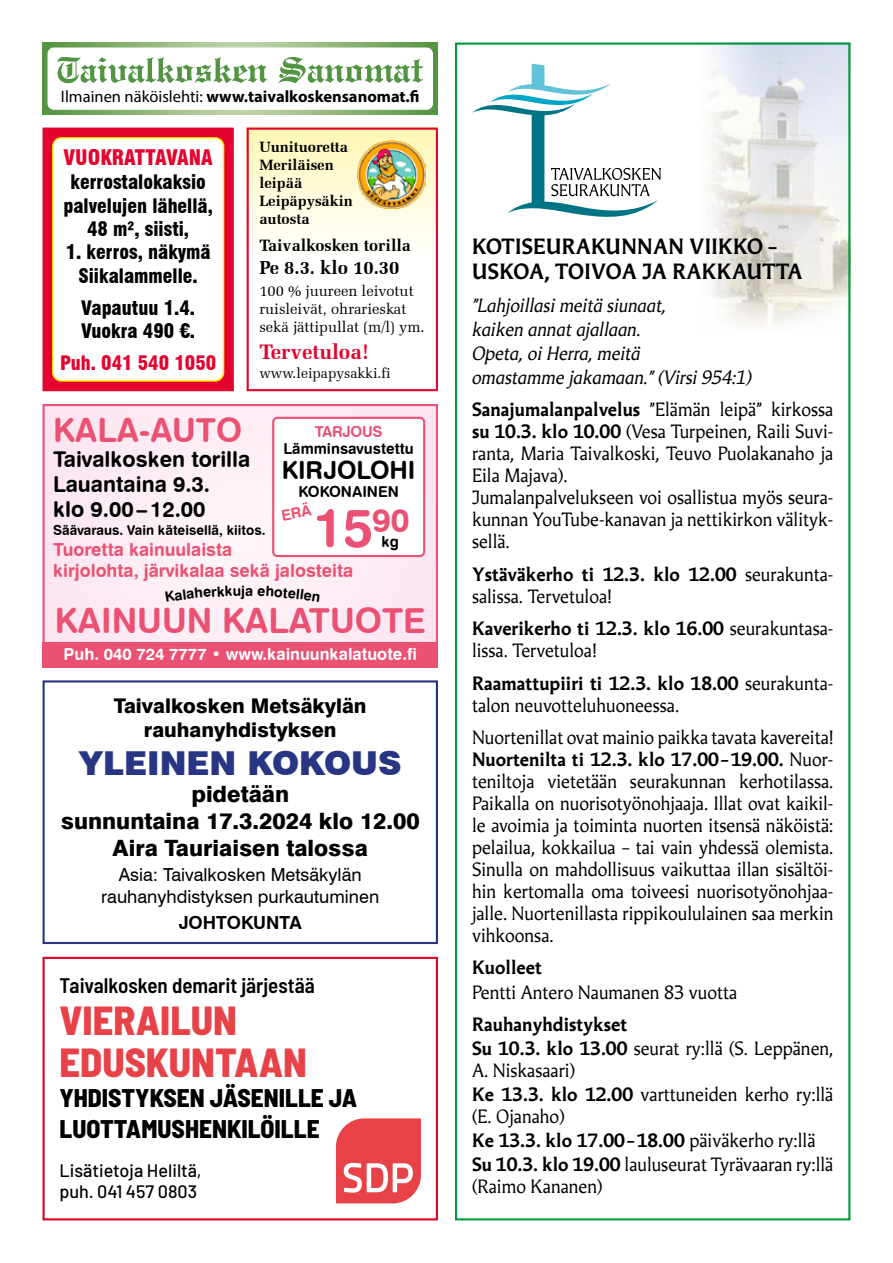
<style>
.page{position:relative;width:893px;height:1263px;background:#fff}
.page>*{position:absolute;margin:0;border:0;box-sizing:border-box;transform-origin:0 0}
.t1{font:54px "Swiss 721 BT Bold Rounded";color:#ea5172}
.t2{font:800 semi-condensed 40.5px/42px "Barlow";color:#e84249}
.t3{font:34.5px "Swiss 721 BT Bold Rounded";color:#ea5172}
.t4{font:900 33px "Swiss 721 BT";color:#283583}
.t5{font:33px "Swiss 721 BT Bold Rounded";color:#ea5172}
.t6{font:800 semi-condensed 25.5px/30.6px "Barlow";color:#000}
.t7{font:24.75px "Swiss 721 BT Bold Rounded";color:#000}
.t8{font:800 22.5px/27px "Swiss 721 BT";color:#000;text-align:center}
.t9{font:21.75px/24.8px "Swiss 721 BT Bold Rounded";color:#000}
.t10{font:700 21px/25.2px "Martti";letter-spacing:.015em;color:#000}
.t11{font:600 semi-condensed 21px "Barlow";color:#000}
.t12{font:900 condensed 21px "Swiss 721 BT";color:#e4032e}
.t13{font:700 21px "Zapf Elliptical 711 BT";color:#e4032e}
.t14{font:800 20.25px/24.3px "Swiss 721 BT";color:#000;text-align:center}
.t15{font:900 condensed 19.5px/23.4px "Swiss 721 BT";color:#000;text-align:center}
.t16{font:900 condensed 19.5px "Swiss 721 BT";color:#e4032e}
.t17{font:700 18.75px "Zapf Elliptical 711 BT";color:#000}
.t18{font:18.3px/21.9px "Martti";color:#000}
.t19{font:italic 18.3px/24px "Martti";color:#000}
.t20{font:700 18.3px/24.2px "Martti";color:#000}
.t21{font:18px/21.6px "Swiss 721 BT";color:#000;text-align:center}
.t22{font:18px/21.6px "Swiss 721 BT Bold Rounded";color:#ea5172}
.t23{font:500 18px/21.6px "Barlow";color:#000}
.t24{font:700 18px "Swiss 721 BT";color:#000}
.t25{font:700 16.5px "Myriad Pro";color:#000}
.t26{font:16.5px "Swiss 721 BT Bold Rounded";color:#fff}
.t27{font:700 16.5px "Zapf Elliptical 711 BT";color:#000}
.t28{font:15px/18px "Zapf Elliptical 711 BT";color:#000}
.t29{font:700 15px/18px "Zapf Elliptical 711 BT";color:#000}
.t30{font:15px "Swiss 721 BT Bold Rounded";color:#000}
.t31{font:15px "Swiss 721 BT Bold Rounded";letter-spacing:-.02em;color:#ea5172}
.t32{font:14.25px "Zapf Elliptical 711 BT";color:#000}
.t33{font:14.25px "Swiss 721 BT Bold Rounded";color:#000}
.t34{font:13.5px "Swiss 721 BT Bold Rounded";color:#000}
.s1{font-weight:400}
.s2{font-weight:700}
</style>
<div class="page">
<div style="left:247px;top:128px;width:191px;height:131px;background:linear-gradient(to bottom,#fff7b4,#fff)"></div>
<div style="left:247px;top:128px;width:191px;height:263px;border:2px solid #e4032e"></div>
<img style="left:357px;top:140px;width:68px;height:68px">
<img style="left:708px;top:46px;width:139px;height:279px">
<div style="left:455px;top:43px;width:395px;height:1177px;border:2px solid #009a3e"></div>
<svg style="left:472px;top:64px;width:189px;height:153px"></svg>
<div style="left:43px;top:680px;width:395px;height:264px;border:2px solid #283583"></div>
<div style="left:44px;top:405px;width:393px;height:261px;background:#fdecf5"></div>
<div style="left:43px;top:404px;width:395px;height:264px;border:2px solid #ea5172"></div>
<div style="left:43px;top:642px;width:395px;height:26px;background:#ea5172"></div>
<div style="left:273px;top:418px;width:151px;height:138px;background:#fff;border-radius:4px"></div>
<div style="left:272px;top:417px;width:153px;height:140px;border:2px solid #ea5172;border-radius:4px"></div>
<svg style="left:336px;top:1118px;width:85px;height:85px"></svg>
<div style="left:43px;top:957px;width:395px;height:263px;border:2px solid #db0626"></div>
<div style="left:44px;top:129px;width:189px;height:261px;background:#e4032e"></div>
<div style="left:43px;top:128px;width:191px;height:263px;border:2px solid #e4032e"></div>
<div style="left:53px;top:138px;width:171px;height:243px;background:#fff;border-radius:9px"></div>
<div style="left:52px;top:137px;width:172px;height:245px;border:1px solid #ffed00;border-radius:9px"></div>
<svg style="left:43px;top:43px;width:395px;height:72px"></svg>
<div style="left:48px;top:48px;width:385px;height:62px;background:#fff;border-radius:6px"></div>
<svg style="left:57px;top:56px;width:210px;height:28px"></svg>
<svg style="left:278px;top:57px;width:145px;height:27px"></svg>
<p class="t25" style="left:61px;top:86px;width:360px"><span class="s1">Ilmainen näköislehti:</span> www.taivalkoskensanomat.fi</p>
<p class="t12" style="left:64px;top:145px;width:151px">VUOKRATTAVANA</p>
<p class="t15" style="left:63px;top:170px;width:151px">kerrostalokaksio palvelujen lähellä,<br>48 m², siisti,</p>
<p class="t15" style="left:66px;top:241px;width:147px">1. kerros, näkymä<br>Siikalammelle.</p>
<p class="t15" style="left:81px;top:296px;width:116px;text-align:left">Vapautuu 1.4.<br>Vuokra 490 €.</p>
<p class="t16" style="left:60px;top:351px;width:158px">Puh. 041 540 1050</p>
<p class="t29" style="left:259px;top:137px;width:95px">Uunituoretta<br>Meriläisen leipää<br>Leipäpysäkin autosta</p>
<p class="t27" style="left:259px;top:235px;width:153px">Taivalkosken torilla</p>
<p class="t17" style="left:259px;top:256px;width:142px">Pe 8.3. klo 10.30</p>
<p class="t28" style="left:259px;top:282px;width:167px">100 % juureen leivotut ruisleivät, ohrarieskat sekä jättipullat (m/l) ym.</p>
<p class="t13" style="left:259px;top:339px;width:111px">Tervetuloa!</p>
<p class="t32" style="left:259px;top:365px;width:133px">www.leipapysakki.fi</p>
<h3 class="t5" style="left:53px;top:409px;width:191px">KALA-AUTO</h3>
<p class="t9" style="left:53px;top:447px;width:199px">Taivalkosken torilla<br>Lauantaina 9.3.<br>klo 9.00 – 12.00</p>
<p class="t22" style="left:53px;top:538px;width:302px">Tuoretta kainuulaista<br>kirjolohta, järvikalaa sekä jalosteita</p>
<p class="t31" style="left:315px;top:422px;width:69px">TARJOUS</p>
<p class="t30" style="left:284px;top:439px;width:132px">Lämminsavustettu</p>
<h3 class="t7" style="left:282px;top:455px;width:135px">KIRJOLOHI</h3>
<p class="t30" style="left:298px;top:482px;width:102px">KOKONAINEN</p>
<h1 class="t1" style="left:313px;top:494px;width:98px">15<sup>90</sup></h1>
<p class="t34" style="left:53px;top:522px;width:214px">Säävaraus. Vain käteisellä, kiitos.</p>
<p class="t30" style="left:382px;top:532px;width:19px">kg</p>
<p class="t33" style="left:241px;top:582px;width:5px">j</p>
<h3 class="t3" style="left:55px;top:599px;width:372px">KAINUUN KALATUOTE</h3>
<p class="t26" style="left:64px;top:644px;width:355px">Puh. 040 724 7777 • www.kainuunkalatuote.fi</p>
<p class="t14" style="left:114px;top:693px;width:254px">Taivalkosken Metsäkylän rauhanyhdistyksen</p>
<h3 class="t4" style="left:79px;top:743px;width:324px">YLEINEN KOKOUS</h3>
<p class="t8" style="left:61px;top:780px;width:360px">pidetään<br>sunnuntaina 17.3.2024 klo 12.00<br>Aira Tauriaisen talossa</p>
<p class="t21" style="left:101px;top:863px;width:279px">Asia: Taivalkosken Metsäkylän rauhanyhdistyksen purkautuminen</p>
<p class="t24" style="left:179px;top:910px;width:125px">JOHTOKUNTA</p>
<p class="t11" style="left:60px;top:972px;width:257px">Taivalkosken demarit järjestää</p>
<h2 class="t2" style="left:60px;top:998px;width:249px">VIERAILUN<br>EDUSKUNTAAN</h2>
<h3 class="t6" style="left:60px;top:1082px;width:299px">YHDISTYKSEN JÄSENILLE JA<br>LUOTTAMUSHENKILÖILLE</h3>
<p class="t23" style="left:60px;top:1158px;width:144px">Lisätietoja Heliltä, puh. 041 457 0803</p>
<p class="t10" style="left:472px;top:233px;width:332px">KOTISEURAKUNNAN VIIKKO –<br>USKOA, TOIVOA JA RAKKAUTTA</p>
<p class="t19" style="left:472px;top:293px;width:281px">”Lahjoillasi meitä siunaat,<br>kaiken annat ajallaan.<br>Opeta, oi Herra, meitä<br>omastamme jakamaan.” (Virsi 954:1)</p>
<p class="t18" style="left:472px;top:399px;width:363px"><span class="s2">Sanajumalanpalvelus</span> ”Elämän leipä” kirkossa <span class="s2">su 10.3. klo 10.00</span> (Vesa Turpeinen, Raili Suvi&shy;ranta, Maria Taivalkoski, Teuvo Puolakanaho ja Eila Majava).<br>Jumalanpalvelukseen voi osallistua myös seura&shy;kunnan YouTube-kanavan ja nettikirkon välityk&shy;sellä.</p>
<p class="t18" style="left:472px;top:563px;width:363px"><span class="s2">Ystäväkerho ti 12.3. klo 12.00</span> seurakunta&shy;salissa. Tervetuloa!</p>
<p class="t18" style="left:472px;top:617px;width:363px"><span class="s2">Kaverikerho ti 12.3. klo 16.00</span> seurakuntasa&shy;lissa. Tervetuloa!</p>
<p class="t18" style="left:472px;top:672px;width:363px"><span class="s2">Raamattupiiri ti 12.3. klo 18.00</span> seurakunta&shy;talon neuvotteluhuoneessa.</p>
<p class="t18" style="left:472px;top:727px;width:363px;text-align:justify">Nuortenillat ovat mainio paikka tavata kavereita!<br><span class="s2">Nuortenilta ti 12.3. klo 17.00 – 19.00.</span> Nuor&shy;teniltoja vietetään seurakunnan kerhotilassa.<br>Paikalla on nuorisotyönohjaaja. Illat ovat kaikil&shy;le avoimia ja toiminta nuorten itsensä näköistä: pelailua, kokkailua – tai vain yhdessä olemista.<br>Sinulla on mahdollisuus vaikuttaa illan sisältöi&shy;hin kertomalla oma toiveesi nuorisotyönohjaa&shy;jalle. Nuortenillasta rippikoululainen saa merkin vihkoonsa.</p>
<p class="t20" style="left:472px;top:955px;width:71px">Kuolleet</p>
<p class="t18" style="left:472px;top:981px;width:267px">Pentti Antero Naumanen 83 vuotta</p>
<p class="t20" style="left:472px;top:1012px;width:363px">Rauhanyhdistykset<br>Su 10.3. klo 13.00 <span class="s1">seurat ry:llä (S. Leppänen,</span></p>
<p class="t18" style="left:472px;top:1058px;width:363px;line-height:24.2px">A. Niskasaari)<br><span class="s2">Ke 13.3. klo 12.00</span> varttuneiden kerho ry:llä</p>
<p class="t18" style="left:472px;top:1104px;width:363px;line-height:24.2px">(E. Ojanaho)<br><span class="s2">Ke 13.3. klo 17.00 – 18.00</span> päiväkerho ry:llä<br><span class="s2">Su 10.3. klo 19.00</span> lauluseurat Tyrävaaran ry:llä</p>
<p class="t18" style="left:472px;top:1176px;width:132px">(Raimo Kananen)</p>
</div>
